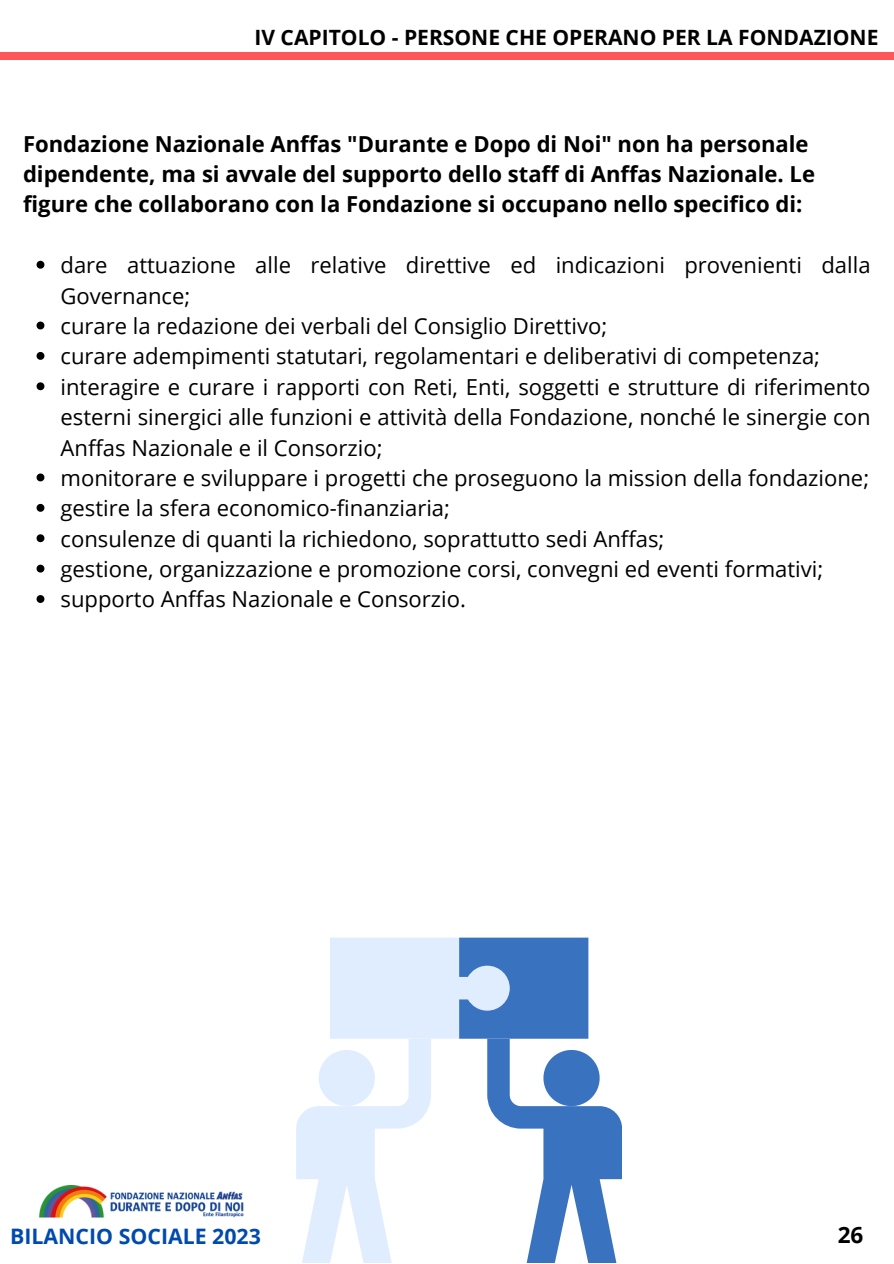
<style>
.page{position:relative;width:894px;height:1264px;background:#fff}
.page>*{position:absolute;margin:0;border:0;box-sizing:border-box;transform-origin:0 0}
.t1{font:700 22.5px "Open Sans";color:#000}
.t2{font:22.05px/30.3px "Open Sans";color:#000}
.t3{font:700 22.05px/30.3px "Open Sans";color:#000}
.t4{font:700 21.3px "Open Sans";color:#004aad}
.t5{font:700 21px "Open Sans";color:#000}
</style>
<div class="page">
<svg style="left:37px;top:261px;width:7px;height:8px"></svg>
<svg style="left:37px;top:321px;width:7px;height:8px"></svg>
<svg style="left:37px;top:352px;width:7px;height:8px"></svg>
<svg style="left:37px;top:382px;width:7px;height:8px"></svg>
<svg style="left:37px;top:473px;width:7px;height:8px"></svg>
<svg style="left:37px;top:504px;width:7px;height:8px"></svg>
<svg style="left:37px;top:534px;width:7px;height:8px"></svg>
<svg style="left:37px;top:564px;width:7px;height:8px"></svg>
<svg style="left:37px;top:595px;width:7px;height:8px"></svg>
<svg style="left:296px;top:937px;width:325px;height:325px"></svg>
<img style="left:39px;top:1185px;width:205px;height:33px">
<div style="left:0;top:53px;width:893px;height:7px;background:#ff5757"></div>
<p class="t5" style="left:254px;top:22px;width:625px">IV CAPITOLO - PERSONE CHE OPERANO PER LA FONDAZIONE</p>
<h1 class="t3" style="left:23px;top:128px;width:793px">Fondazione Nazionale Anffas "Durante e Dopo di Noi" non ha personale dipendente, ma si avvale del supporto dello staff di Anffas Nazionale. Le figure che collaborano con la Fondazione si occupano nello specifico di:</h1>
<h2 class="t2" style="left:60px;top:249px;width:811px">dare attuazione alle relative direttive ed indicazioni provenienti dalla<br>Governance;</h2>
<p class="t2" style="left:60px;top:310px;width:548px">curare la redazione dei verbali del Consiglio Direttivo;</p>
<p class="t2" style="left:60px;top:340px;width:760px">curare adempimenti statutari, regolamentari e deliberativi di competenza;</p>
<p class="t2" style="left:60px;top:371px;width:811px;text-align:justify">interagire e curare i rapporti con Reti, Enti, soggetti e strutture di riferimento esterni sinergici alle funzioni e attività della Fondazione, nonché le sinergie con Anffas Nazionale e il Consorzio;</p>
<p class="t2" style="left:60px;top:462px;width:810px">monitorare e sviluppare i progetti che proseguono la mission della fondazione;</p>
<p class="t2" style="left:60px;top:492px;width:391px">gestire la sfera economico-finanziaria;</p>
<p class="t2" style="left:60px;top:523px;width:605px">consulenze di quanti la richiedono, soprattutto sedi Anffas;</p>
<p class="t2" style="left:60px;top:553px;width:764px">gestione, organizzazione e promozione corsi, convegni ed eventi formativi;</p>
<p class="t2" style="left:60px;top:583px;width:407px">supporto Anffas Nazionale e Consorzio.</p>
<h1 class="t4" style="left:10px;top:1221px;width:252px">BILANCIO SOCIALE 2023</h1>
<p class="t1" style="left:837px;top:1218px;width:27px">26</p>
</div>
